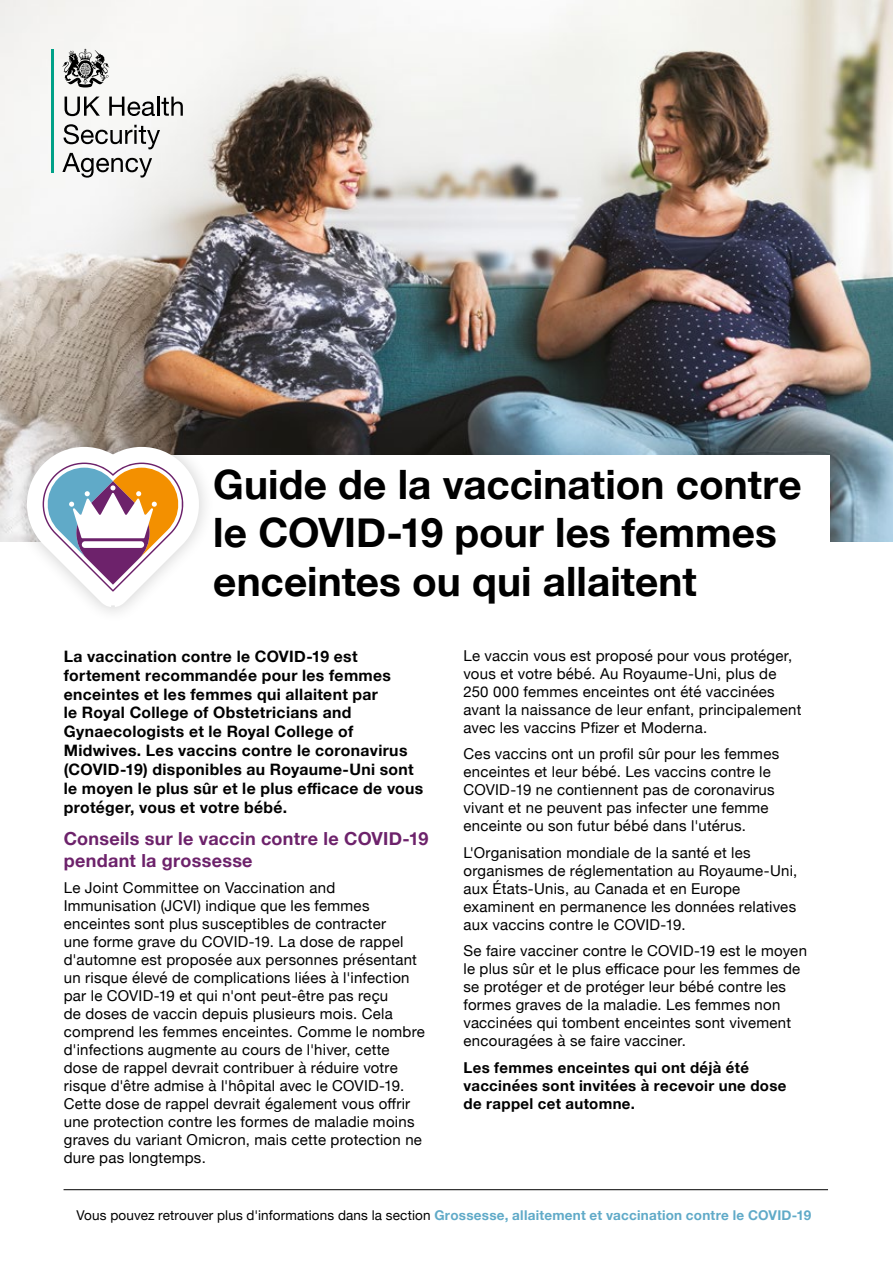
<style>
.page{position:relative;width:893px;height:1263px;background:#fff}
.page>*{position:absolute;margin:0;border:0;box-sizing:border-box;transform-origin:0 0}
.t1{font:700 40.5px/48.6px "Helvetica Neue";color:#000}
.Subdeader{font:700 18px/21.6px "Helvetica Neue";letter-spacing:.015em;color:#6d226b}
.Subdeader-2{font:700 15.75px/18.9px "Helvetica Neue";letter-spacing:.02em;color:#000}
.Body{font:15px/18px "Helvetica Neue";letter-spacing:.015em;color:#000}
.Body-2{font:700 15px/18px "Helvetica Neue";letter-spacing:.025em;color:#000}
.t2{font:13.5px "Helvetica Neue";letter-spacing:.01em;color:#000}
.s1{font-weight:700;color:#60aac8}
</style>
<div class="page">
<img style="left:0;top:0;width:893px;height:541px">
<hr style="left:64px;top:1189px;width:764px;height:1px;background:#000">
<hr style="left:51px;top:49px;width:2px;height:123px;background:#00a188">
<svg style="left:62px;top:49px;width:48px;height:38px"></svg>
<svg style="left:65px;top:97px;width:35px;height:19px"></svg>
<svg style="left:109px;top:97px;width:74px;height:19px"></svg>
<svg style="left:62px;top:124px;width:98px;height:54px"></svg>
<div style="left:113px;top:455px;width:716px;height:155px;background:#fff"></div>
<svg style="left:3px;top:423px;width:229px;height:189px"></svg>
<svg style="left:43px;top:463px;width:144px;height:128px"></svg>
<p class="t1" style="left:213px;top:461px;width:590px">Guide de la vaccination contre le COVID-19 pour les femmes enceintes ou qui allaitent</p>
<p class="Subdeader-2" style="left:64px;top:647px;width:361px">La vaccination contre le COVID-19 est fortement recommandée pour les femmes enceintes et les femmes qui allaitent par<br>le Royal College of Obstetricians and Gynaecologists et le Royal College of Midwives. Les vaccins contre le coronavirus (COVID-19) disponibles au Royaume-Uni sont le moyen le plus sûr et le plus efficace de vous protéger, vous et votre bébé.</p>
<p class="Subdeader" style="left:64px;top:828px;width:366px">Conseils sur le vaccin contre le COVID-19 pendant la grossesse</p>
<p class="Body" style="left:64px;top:880px;width:363px">Le Joint Committee on Vaccination and Immunisation (JCVI) indique que les femmes enceintes sont plus susceptibles de contracter<br>une forme grave du COVID-19. La dose de rappel d'automne est proposée aux personnes présentant un risque élevé de complications liées à l'infection par le COVID-19 et qui n'ont peut-être pas reçu<br>de doses de vaccin depuis plusieurs mois. Cela comprend les femmes enceintes. Comme le nombre d'infections augmente au cours de l'hiver, cette dose de rappel devrait contribuer à réduire votre risque d'être admise à l'hôpital avec le COVID-19.<br>Cette dose de rappel devrait également vous offrir une protection contre les formes de maladie moins graves du variant Omicron, mais cette protection ne dure pas longtemps.</p>
<p class="Body" style="left:463px;top:647px;width:339px">Le vaccin vous est proposé pour vous protéger, vous et votre bébé. Au Royaume-Uni, plus de 250 000 femmes enceintes ont été vaccinées avant la naissance de leur enfant, principalement avec les vaccins Pfizer et Moderna.</p>
<p class="Body" style="left:463px;top:746px;width:317px">Ces vaccins ont un profil sûr pour les femmes enceintes et leur bébé. Les vaccins contre le COVID-19 ne contiennent pas de coronavirus vivant et ne peuvent pas infecter une femme enceinte ou son futur bébé dans l'utérus.</p>
<p class="Body" style="left:463px;top:844px;width:335px">L'Organisation mondiale de la santé et les organismes de réglementation au Royaume-Uni, aux États-Unis, au Canada et en Europe examinent en permanence les données relatives aux vaccins contre le COVID-19.</p>
<p class="Body" style="left:463px;top:943px;width:345px">Se faire vacciner contre le COVID-19 est le moyen le plus sûr et le plus efficace pour les femmes de se protéger et de protéger leur bébé contre les formes graves de la maladie. Les femmes non vaccinées qui tombent enceintes sont vivement encouragées à se faire vacciner.</p>
<p class="Body-2" style="left:463px;top:1059px;width:324px">Les femmes enceintes qui ont déjà été vaccinées sont invitées à recevoir une dose de rappel cet automne.</p>
<p class="t2" style="left:76px;top:1205px;width:736px">Vous pouvez retrouver plus d'informations dans la section <span class="s1">Grossesse, allaitement et vaccination contre le COVID-19</span></p>
</div>
